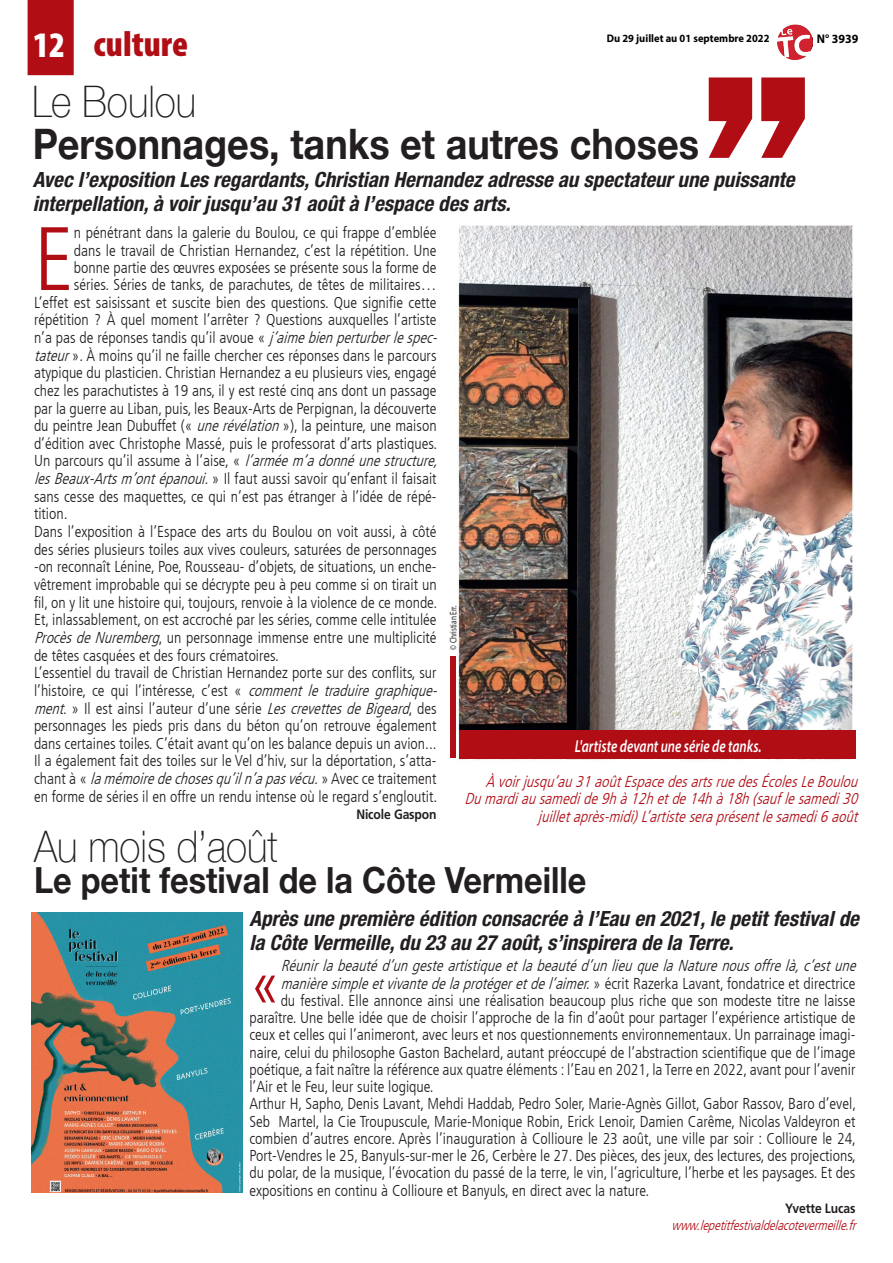
<style>
.page{position:relative;width:893px;height:1263px;background:#fff}
.page>*{position:absolute;margin:0;border:0;box-sizing:border-box;transform-origin:0 0}
._6_-_TEXTE{font:300 condensed 89.85px "Frutiger LT";color:#b00d15}
._6_-_TEXTE-2{font:300 condensed 65.25px "Frutiger LT";color:#b00d15}
._3_-_TITRE{font:100 43.5px "Helvetica Neue";color:#231f20;scale:.9 1}
._3_-_TITRE-2{font:700 42px "Helvetica Neue";color:#231f20;scale:.9 1}
._3_-_TITRE-3{font:700 36px "Helvetica Neue";color:#231f20;scale:.9 1}
.t1{font:900 condensed 36px "Myriad Pro";color:#b00d15}
.t2{font:900 condensed 36px "Myriad Pro";color:#fff}
._5_-_CHAPO{font:italic 700 condensed 21px/24px "Helvetica Neue LT Std";color:#231f20}
.LEGENDE_PHOTO{font:italic 600 17.4px "Myriad Pro";color:#fff;scale:.76 1}
._6_-_TEXTE-3{font:300 condensed 15.75px/17.7px "Frutiger LT";color:#231f20;text-align:justify}
._6_-_TEXTE-4{font:italic 300 condensed 15.75px "Frutiger LT";color:#231f20}
._6_-_TEXTE-5{font:italic 300 condensed 15.75px/17.7px "Frutiger LT";color:#b00d15;text-align:right}
._8_-_SIGNATURE{font:italic 300 condensed 13.5px/17.2px "Frutiger LT";color:#b00d15}
._8_-_SIGNATURE-2{font:700 13.5px "Frutiger LT Std";letter-spacing:-.01em;color:#231f20;scale:.9 1}
.t3{font:700 12.6px "Myriad Pro";color:#000;scale:.95 1}
.t4{font:700 10.95px "Myriad Pro";color:#000;scale:.95 1}
.auteur_photo{font:9.45px "Myriad Pro";color:#231f20;scale:.76 1}
.s1{font-style:italic}
.s2{font-style:normal}
.s3{font-family:"Frutiger LT Std";font-weight:700;font-style:normal;font-stretch:normal;color:#231f20}
</style>
<div class="page">
<img style="left:777px;top:24px;width:35px;height:35px">
<div style="left:28px;top:0;width:46px;height:75px;background:#b00d15"></div>
<svg style="left:709px;top:77px;width:96px;height:81px"></svg>
<img style="left:458px;top:225px;width:398px;height:535px">
<div style="left:459px;top:731px;width:396px;height:28px;background:#b00d15"></div>
<div style="left:450px;top:656px;width:5px;height:101px;background:#b00d15"></div>
<img style="left:31px;top:912px;width:211px;height:281px">
<p class="t2" style="left:33px;top:22px;width:33px">12</p>
<p class="t1" style="left:94px;top:21px;width:96px">culture</p>
<p class="_3_-_TITRE" style="left:32px;top:69px;width:184px">Le Boulou</p>
<p class="t4" style="left:607px;top:32px;width:173px">Du 29 juillet au 01 septembre 2022</p>
<p class="t3" style="left:817px;top:31px;width:45px">N° 3939</p>
<p class="_3_-_TITRE-2" style="left:33px;top:111px;width:742px">Personnages, tanks et autres choses</p>
<p class="_5_-_CHAPO" style="left:33px;top:168px;width:763px">Avec l’exposition Les regardants, Christian Hernandez adresse au spectateur une puissante</p>
<p class="_5_-_CHAPO" style="left:33px;top:191px;width:479px">interpellation, à voir jusqu’au 31 août à l’espace des arts.</p>
<p class="_6_-_TEXTE" style="left:34px;top:208px;width:41px">E</p>
<p class="_6_-_TEXTE-3" style="left:74px;top:224px;width:364px">n pénétrant dans la galerie du Boulou, ce qui frappe d’emblée</p>
<p class="_6_-_TEXTE-3" style="left:74px;top:241px;width:364px">dans le travail de Christian Hernandez, c’est la répétition. Une</p>
<p class="_6_-_TEXTE-3" style="left:74px;top:259px;width:364px">bonne partie des œuvres exposées se présente sous la forme de</p>
<p class="_6_-_TEXTE-3" style="left:74px;top:276px;width:364px">séries. Séries de tanks, de parachutes, de têtes de militaires…</p>
<p class="_6_-_TEXTE-3" style="left:34px;top:294px;width:404px">L’effet est saisissant et suscite bien des questions. Que signifie cette</p>
<p class="_6_-_TEXTE-3" style="left:34px;top:311px;width:404px">répétition ? À quel moment l’arrêter ? Questions auxquelles l’artiste</p>
<p class="_6_-_TEXTE-3" style="left:34px;top:329px;width:409px">n’a pas de réponses tandis qu’il avoue « <span class="s1">j’aimebienperturberlespec-</span></p>
<p class="_6_-_TEXTE-3" style="left:34px;top:346px;width:404px"><span class="s1">tateur</span>». À moins qu’il ne faille chercher ces réponses dans le parcours</p>
<p class="_6_-_TEXTE-3" style="left:34px;top:364px;width:404px">atypique du plasticien. Christian Hernandez a eu plusieurs vies, engagé</p>
<p class="_6_-_TEXTE-3" style="left:34px;top:382px;width:404px">chez les parachutistes à 19 ans, il y est resté cinq ans dont un passage</p>
<p class="_6_-_TEXTE-3" style="left:34px;top:399px;width:404px">par la guerre au Liban, puis, les Beaux-Arts de Perpignan, la découverte</p>
<p class="_6_-_TEXTE-3" style="left:34px;top:417px;width:404px">du peintre Jean Dubuffet (« <span class="s1">unerévélation</span>»), la peinture, une maison</p>
<p class="_6_-_TEXTE-3" style="left:34px;top:435px;width:405px">d’édition avec Christophe Massé, puis le professorat d’arts plastiques.</p>
<p class="_6_-_TEXTE-3" style="left:34px;top:452px;width:410px">U n pa rco u rs q u ’ i l a ss u m e à l ’ a i se, « <span class="s1">l’arméem’adonnéunestructure,</span></p>
<p class="_6_-_TEXTE-3" style="left:34px;top:470px;width:404px"><span class="s1">lesBeaux-Artsm’ontépanoui.</span>» Il faut aussi savoir qu’enfant il faisait</p>
<p class="_6_-_TEXTE-3" style="left:34px;top:488px;width:404px">sans cesse des maquettes, ce qui n’est pas étranger à l’idée de répé-</p>
<p class="_6_-_TEXTE-3" style="left:34px;top:505px;width:35px">tition.</p>
<p class="_6_-_TEXTE-3" style="left:34px;top:523px;width:405px">Dans l’exposition à l’Espace des arts du Boulou on voit aussi, à côté des séries plusieurs toiles aux vives couleurs, saturées de personnages -on reconnaît Lénine, Poe, Rousseau- d’objets, de situations, un enche&shy;vêtrement improbable qui se décrypte peu à peu comme si on tirait un fil, on y lit une histoire qui, toujours, renvoie à la violence de ce monde.<br>Et, inlassablement, on est accroché par les séries, comme celle intitulée <span class="s1">ProcèsdeNuremberg</span>, un personnage immense entre une multiplicité de têtes casquées et des fours crématoires.</p>
<p class="_6_-_TEXTE-3" style="left:34px;top:664px;width:409px;text-align:left">L’essentiel du travail de Christian Hernandez porte sur des conflits, sur l’histoire, ce qui l’intéresse, c’est « <span class="s1">comment le traduire graphique&shy;ment</span>. » Il est ainsi l’auteur d’une série <span class="s1">LescrevettesdeBigeard</span>, des personnages les pieds pris dans du béton qu’on retrouve également dans certaines toiles. C’était avant qu’on les balance depuis un avion...<br>Il a également fait des toiles sur le Vel d’hiv, sur la déportation, s’atta&shy;c h a n t à « <span class="s1">lamémoiredechosesqu’iln’apasvécu.</span>» A v e c c e t r a i t e m e n t en forme de séries il en offre un rendu intense où le regard s’engloutit.</p>
<p class="_8_-_SIGNATURE-2" style="left:356px;top:807px;width:91px">Nicole Gaspon</p>
<p class="_3_-_TITRE" style="left:34px;top:813px;width:272px">Au mois d’août</p>
<p class="auteur_photo" style="left:448px;top:649px;width:59px;rotate:-90deg">© Christian Err.</p>
<p class="LEGENDE_PHOTO" style="left:575px;top:735px;width:247px">L'artiste devant une série de tanks.</p>
<p class="_6_-_TEXTE-5" style="left:485px;top:773px;width:378px">Àvoirjusqu’au31aoûtEspacedesartsruedesÉcolesLeBoulou</p>
<p class="_6_-_TEXTE-5" style="left:464px;top:790px;width:399px">Dumardiausamedide9hà12hetde14hà18h(sauflesamedi30 juilletaprès-midi)L’artisteseraprésentlesamedi6août</p>
<p class="_3_-_TITRE-3" style="left:34px;top:852px;width:615px">Le petit festival de la Côte Vermeille</p>
<p class="_5_-_CHAPO" style="left:249px;top:907px;width:611px">Après une première édition consacrée à l’Eau en 2021, le petit festival de la Côte Vermeille, du 23 au 27 août, s’inspirera de la Terre.</p>
<p class="_6_-_TEXTE-4" style="left:281px;top:957px;width:581px">Réunirlabeautéd’ungesteartistiqueetlabeautéd’unlieuquelaNaturenousoffrelà,c’estune</p>
<p class="_6_-_TEXTE-4" style="left:281px;top:974px;width:576px">manièresimpleetvivantedelaprotégeretdel’aimer.<span class="s2">» é c r i t R a z e r ka La va n t, fo n d a t r i ce et d i re ct r i ce</span></p>
<p class="_6_-_TEXTE-3" style="left:281px;top:992px;width:576px">du festival. Elle annonce ainsi une réalisation beaucoup plus riche que son modeste titre ne laisse</p>
<p class="_6_-_TEXTE-3" style="left:249px;top:1009px;width:608px">paraître. Une belle idée que de choisir l’approche de la fin d’août pour partager l’expérience artistique de</p>
<p class="_6_-_TEXTE-3" style="left:249px;top:1026px;width:608px">ceux et celles qui l’animeront, avec leurs et nos questionnements environnementaux. Un parrainage imagi-</p>
<p class="_6_-_TEXTE-3" style="left:249px;top:1044px;width:607px">naire, celui du philosophe Gaston Bachelard, autant préoccupé de l’abstraction scientifique que de l’image</p>
<p class="_6_-_TEXTE-3" style="left:249px;top:1061px;width:608px">poétique, a fait naître la référence aux quatre éléments : l’Eau en 2021, la Terre en 2022, avant pour l’avenir</p>
<p class="_6_-_TEXTE-3" style="left:249px;top:1078px;width:186px">l’Air et le Feu, leur suite logique.</p>
<p class="_6_-_TEXTE-3" style="left:249px;top:1095px;width:608px;line-height:17.2px">Arthur H, Sapho, Denis Lavant, Mehdi Haddab, Pedro Soler, Marie-Agnès Gillot, Gabor Rassov, Baro d’evel, Seb Martel, la Cie Troupuscule, Marie-Monique Robin, Erick Lenoir, Damien Carême, Nicolas Valdeyron et combien d’autres encore. Après l’inauguration à Collioure le 23 août, une ville par soir : Collioure le 24, Port-Vendres le 25, Banyuls-sur-mer le 26, Cerbère le 27. Des pièces, des jeux, des lectures, des projections, du polar, de la musique, l’évocation du passé de la terre, le vin, l’agriculture, l’herbe et les paysages. Et des expositions en continu à Collioure et Banyuls, en direct avec la nature.</p>
<p class="_8_-_SIGNATURE" style="left:671px;top:1200px;width:190px;text-indent:114px"><span class="s3">Yvette Lucas </span>www.lepetitfestivaldelacotevermeille.fr</p>
<p class="_6_-_TEXTE-2" style="left:249px;top:946px;width:33px">«</p>
</div>
